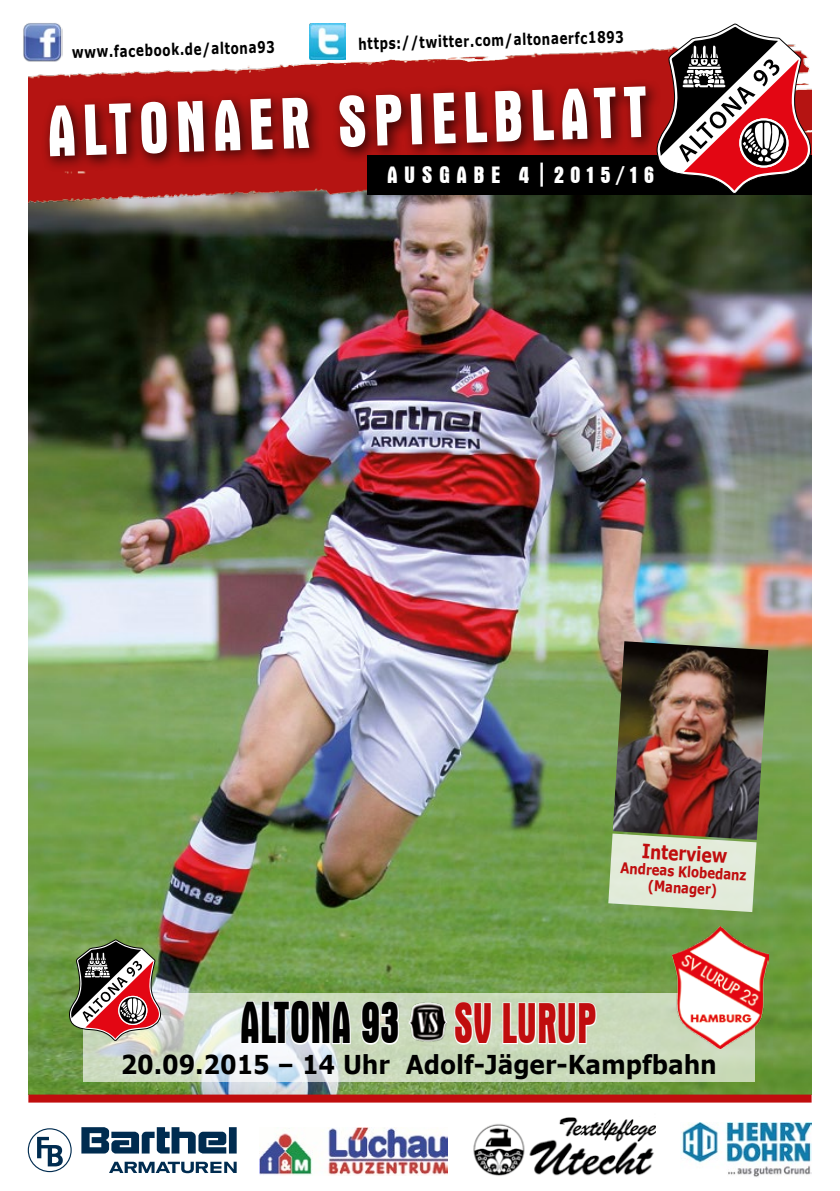
<style>
.page{position:relative;width:840px;height:1191px;background:#fff}
.page>*{position:absolute;margin:0;border:0;box-sizing:border-box;transform-origin:0 0}
.t1{font:700 condensed 73.8px "Aurora BT";color:#fff;scale:.89 1}
.t2{font:700 condensed 60px "Aurora BT";color:#000;scale:.75 1}
.t3{font:700 26px "Verdana";letter-spacing:-.005em;color:#000;scale:.9 1}
.t4{font:700 condensed 24px "Aurora BT";letter-spacing:.27em;color:#fff}
.t5{font:700 24px "Rockwell";color:#fff}
.t6{font:700 19.8px "Verdana";color:#c00d0e;scale:.8 1}
.t7{font:700 16px "Verdana";color:#000;scale:.75 1}
.t8{font:700 16px "Rockwell";letter-spacing:.2em;color:#fff}
.t9{font:700 14.8px/16.2px "Verdana";color:#c00d0e;text-align:center;scale:.8 1}
.s1{font-size:58px;color:#c00d0e}
</style>
<div class="page">
<img style="left:28px;top:209px;width:783px;height:885px">
<svg style="left:83px;top:993px;width:671px;height:89px;background:#cedcc5"></svg>
<svg style="left:239px;top:999px;width:112px;height:46px"></svg>
<svg style="left:360px;top:1000px;width:40px;height:45px"></svg>
<svg style="left:453px;top:1001px;width:39px;height:44px"></svg>
<svg style="left:501px;top:1001px;width:96px;height:44px"></svg>
<img style="left:404px;top:998px;width:47px;height:51px">
<div style="left:28px;top:1094px;width:783px;height:8px;background:#c00d0e"></div>
<img style="left:28px;top:36px;width:783px;height:173px">
<img style="left:23px;top:23px;width:39px;height:39px">
<img style="left:309px;top:23px;width:36px;height:36px">
<div style="left:41px;top:78px;width:620px;height:94px;background:#000;opacity:.75"></div>
<div style="left:366px;top:155px;width:445px;height:40px;background:#000"></div>
<svg style="left:656px;top:24px;width:154px;height:170px"></svg>
<svg style="left:81px;top:1127px;width:155px;height:26px"></svg>
<svg style="left:109px;top:1161px;width:127px;height:12px"></svg>
<div style="left:28px;top:1128px;width:44px;height:44px;border:1px solid #002c50;border-radius:50%"></div>
<svg style="left:37px;top:1136px;width:26px;height:30px"></svg>
<img style="left:680px;top:1123px;width:131px;height:54px">
<img style="left:529px;top:1139px;width:125px;height:37px">
<img style="left:473px;top:1124px;width:52px;height:52px">
<img style="left:555px;top:1117px;width:100px;height:27px">
<img style="left:259px;top:1127px;width:188px;height:49px">
<img style="left:671px;top:926px;width:96px;height:122px">
<svg style="left:69px;top:939px;width:91px;height:101px"></svg>
<svg style="left:608px;top:833px;width:148px;height:79px;background:#d8e4cd"></svg>
<img style="left:612px;top:641px;width:155px;height:199px">
<p class="t7" style="left:71px;top:42px;width:272px;rotate:-2deg">www.facebook.de/altona93</p>
<p class="t7" style="left:357px;top:33px;width:355px;rotate:-2deg">https://twitter.com/altonaerfc1893</p>
<h1 class="t1" style="left:46px;top:90px;width:675px;rotate:-2deg">ALTONAER SPIELBLATT</h1>
<h3 class="t4" style="left:387px;top:161px;width:268px">AUSGABE 4|2015/16</h3>
<p class="t8" style="left:564px;top:104px;width:89px">Ausgabe</p>
<h3 class="t5" style="left:564px;top:118px;width:87px">5| 2013</h3>
<p class="t6" style="left:642px;top:836px;width:109px;rotate:4deg">Interview</p>
<p class="t9" style="left:620px;top:860px;width:159px;rotate:3deg">Andreas Klobedanz (Manager)</p>
<h2 class="t2" style="left:240px;top:988px;width:475px">ALTONA 93 <span class="s1">SV LURUP</span></h2>
<h3 class="t3" style="left:121px;top:1045px;width:663px">20.09.2015 – 14 Uhr Adolf-Jäger-Kampfbahn</h3>
</div>
